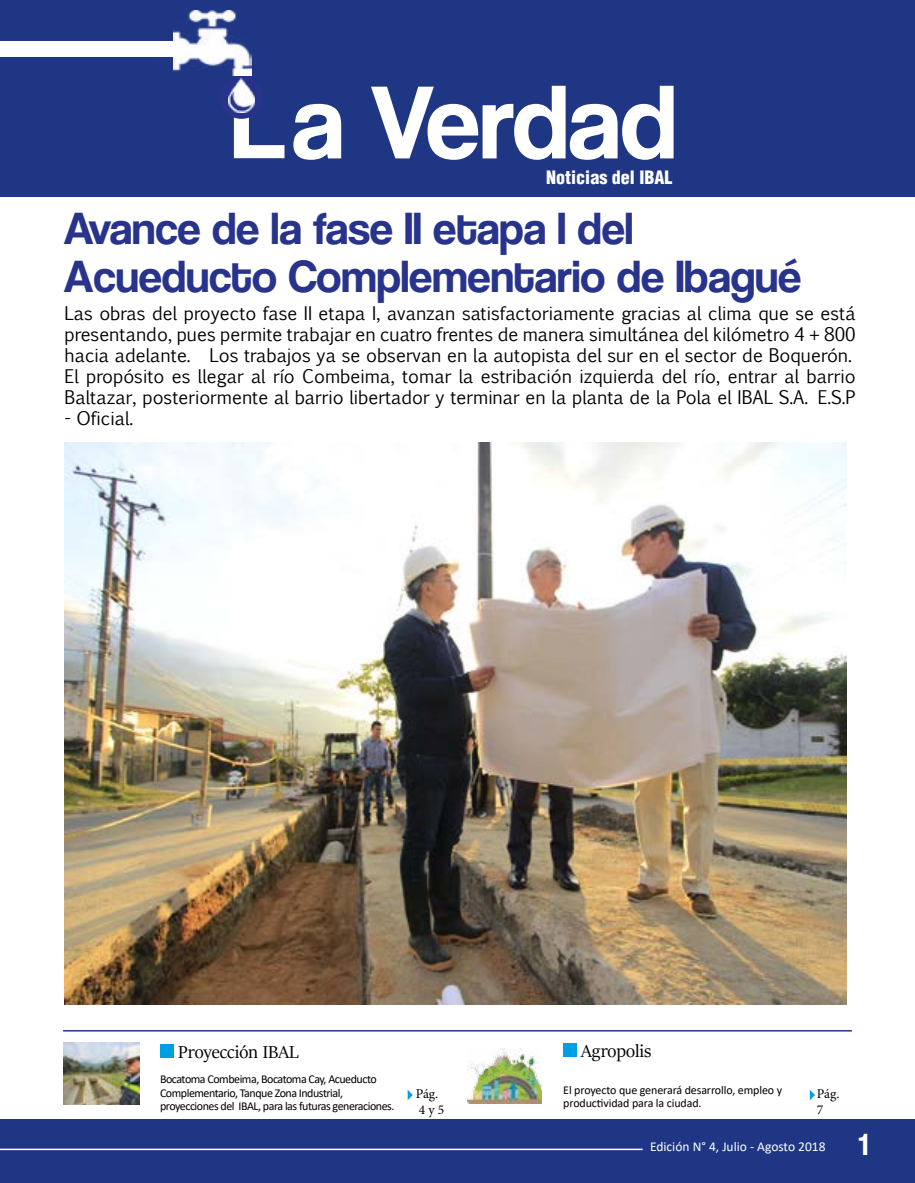
<style>
.page{position:relative;width:915px;height:1183px;background:#fff}
.page>*{position:absolute;margin:0;border:0;box-sizing:border-box;transform-origin:0 0}
.t1{font:108px "Coolvetica Rg";color:#fff}
.t2{font:46.5px/48px "Coolvetica Rg";color:#28348b}
.t3{font:31.5px "Coolvetica Rg";color:#fff}
.t4{font:19.5px "Sitka Banner";color:#000}
.t5{font:18px/21px "Euphemia CAS";color:#000}
.t6{font:900 condensed 18px "Helvetica";color:#fff}
.t7{font:13.5px "Calibri";color:#fff}
.t8{font:13.5px/16.2px "Minion Pro";letter-spacing:-.015em;color:#000}
.t9{font:12px/13.5px "Calibri";letter-spacing:-.04em;color:#000}
.t10{font:12px/13.5px "Calibri";letter-spacing:-.01em;color:#000}
</style>
<div class="page">
<div style="left:0;top:1118px;width:914px;height:64px;background:#1f3685"></div>
<hr style="left:0;top:1148px;width:642px;height:1px;background:#fff">
<div style="left:0;top:0;width:914px;height:196px;background:#1f3685"></div>
<div style="left:160px;top:1044px;width:13px;height:13px;background:#009fe3"></div>
<img style="left:174px;top:10px;width:78px;height:65px">
<div style="left:0;top:41px;width:182px;height:15px;background:#fff"></div>
<div style="left:219px;top:76px;width:44px;height:43px;background:#28348b;border-radius:50%"></div>
<img style="left:228px;top:78px;width:26px;height:34px">
<hr style="left:63px;top:1029px;width:788px;height:2px;background:#1f3685">
<img style="left:63px;top:1042px;width:77px;height:62px">
<svg style="left:407px;top:1090px;width:5px;height:9px"></svg>
<div style="left:563px;top:1043px;width:13px;height:13px;background:#009fe3"></div>
<svg style="left:809px;top:1090px;width:5px;height:9px"></svg>
<img style="left:467px;top:1048px;width:74px;height:55px">
<img style="left:65px;top:442px;width:781px;height:562px">
<h1 class="t1" style="left:231px;top:59px;width:446px">La Verdad</h1>
<p class="t6" style="left:546px;top:166px;width:128px">Noticias del IBAL</p>
<h2 class="t2" style="left:64px;top:204px;width:738px">Avance de la fase II etapa I del<br>Acueducto Complementario de Ibagué</h2>
<p class="t5" style="left:65px;top:302px;width:792px">Las obras del proyecto fase II etapa I, avanzan satisfactoriamente gracias al clima que se está presentando, pues permite trabajar en cuatro frentes de manera simultánea del kilómetro 4 + 800 hacia adelante. Los trabajos ya se observan en la autopista del sur en el sector de Boquerón.<br>El propósito es llegar al río Combeima, tomar la estribación izquierda del río, entrar al barrio Baltazar, posteriormente al barrio libertador y terminar en la planta de la Pola el IBAL S.A. E.S.P</p>
<p class="t5" style="left:65px;top:407px;width:70px">- Oficial.</p>
<p class="t4" style="left:178px;top:1038px;width:122px">Proyección IBAL</p>
<p class="t4" style="left:581px;top:1037px;width:72px">Agropolis</p>
<p class="t9" style="left:160px;top:1071px;width:236px">Bocatoma Combeima, Bocatoma Cay, Acueducto<br>Complementario, Tanque Zona Industrial, proyecciones del IBAL, para las futuras generaciones.</p>
<p class="t10" style="left:563px;top:1082px;width:220px">El proyecto que generará desarrollo, empleo y productividad para la ciudad.</p>
<p class="t8" style="left:415px;top:1085px;width:30px">Pág.<br>4 y 5</p>
<p class="t8" style="left:816px;top:1085px;width:24px">Pág.<br>7</p>
<p class="t7" style="left:649px;top:1136px;width:177px">Edición N° 4, Julio - Agosto 2018</p>
<h3 class="t3" style="left:858px;top:1125px;width:11px">1</h3>
</div>
